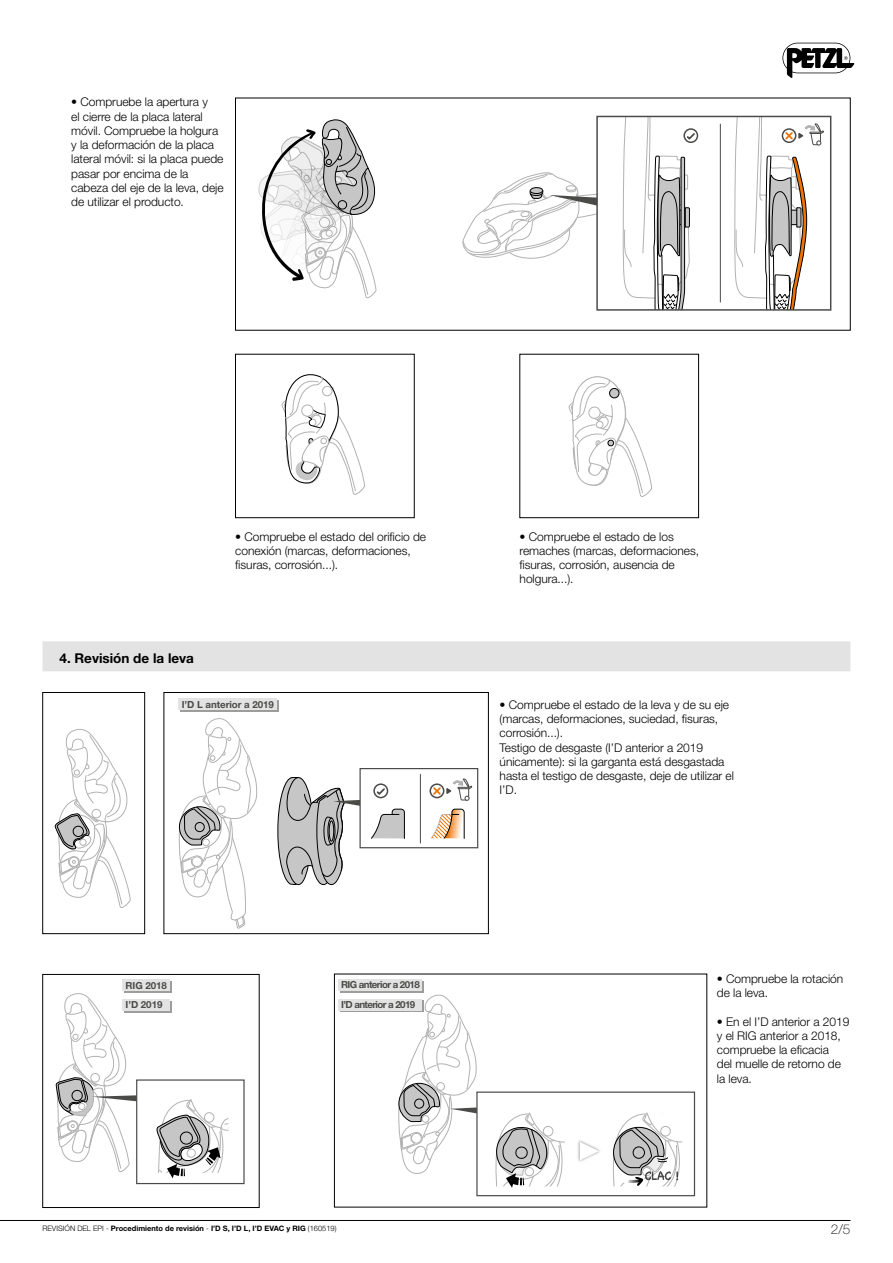
<style>
.page{position:relative;width:893px;height:1263px;background:#fff}
.page>*{position:absolute;margin:0;border:0;box-sizing:border-box;transform-origin:0 0}
.EUR_-_SOUSTITRE{font:700 13.5px "Helvetica Neue LT Pro";color:#000}
.t1{font:100 13.5px "Helvetica Neue LT Pro";color:#000}
.EUR_-_STD{font:300 12px/14.2px "Helvetica Neue LT Pro";letter-spacing:-.005em;color:#000}
.EUR_-_STD-2{font:700 9.75px "Helvetica Neue LT Pro";letter-spacing:-.06em;color:#4a4a49}
.EUR_-_STD-3{font:700 9.75px "Helvetica Neue LT Pro";letter-spacing:-.005em;color:#4a4a49}
.t2{font:700 7.5px "Helvetica Neue LT Pro";color:#000}
.s1{font-weight:300}
</style>
<div class="page">
<svg style="left:782px;top:43px;width:72px;height:35px"></svg>
<hr style="left:0;top:1220px;width:850px;height:1px;background:#000">
<svg style="left:281px;top:374px;width:84px;height:121px"></svg>
<div style="left:302px;top:405px;width:11px;height:11px;background:#fff;border-radius:50%"></div>
<div style="left:301px;top:404px;width:12px;height:13px;border:1px solid #b3b2b2;border-radius:50%"></div>
<div style="left:235px;top:354px;width:179px;height:164px;border:1px solid #000"></div>
<svg style="left:569px;top:376px;width:83px;height:121px"></svg>
<div style="left:589px;top:407px;width:11px;height:11px;background:#fff;border-radius:50%"></div>
<div style="left:588px;top:407px;width:13px;height:12px;border:1px solid #b3b2b2;border-radius:50%"></div>
<div style="left:520px;top:354px;width:179px;height:164px;border:1px solid #000"></div>
<svg style="left:55px;top:728px;width:76px;height:180px"></svg>
<div style="left:43px;top:692px;width:102px;height:242px;border:1px solid #000"></div>
<svg style="left:178px;top:718px;width:80px;height:211px"></svg>
<svg style="left:371px;top:808px;width:34px;height:31px"></svg>
<div style="left:359px;top:768px;width:119px;height:80px;border:1px solid #4a4a49"></div>
<svg style="left:277px;top:774px;width:83px;height:112px"></svg>
<svg style="left:431px;top:808px;width:34px;height:31px"></svg>
<div style="left:429px;top:783px;width:15px;height:15px;border:2px solid #4a4a49;border-radius:50%"></div>
<svg style="left:431px;top:779px;width:42px;height:22px"></svg>
<div style="left:373px;top:783px;width:15px;height:15px;border:2px solid #4a4a49;border-radius:50%"></div>
<svg style="left:375px;top:786px;width:12px;height:10px"></svg>
<hr style="left:420px;top:774px;width:1px;height:69px;background:#4a4a49">
<div style="left:164px;top:692px;width:325px;height:242px;border:1px solid #000"></div>
<div style="left:476px;top:1091px;width:219px;height:105px;border:1px solid #4a4a49"></div>
<img style="left:578px;top:1140px;width:22px;height:22px">
<svg style="left:580px;top:1142px;width:19px;height:18px"></svg>
<svg style="left:398px;top:994px;width:79px;height:180px"></svg>
<svg style="left:495px;top:1112px;width:70px;height:76px"></svg>
<svg style="left:613px;top:1112px;width:69px;height:75px"></svg>
<div style="left:136px;top:1079px;width:109px;height:105px;border:1px solid #4a4a49"></div>
<svg style="left:156px;top:1099px;width:73px;height:79px"></svg>
<svg style="left:55px;top:993px;width:82px;height:181px"></svg>
<div style="left:43px;top:974px;width:216px;height:234px;border:1px solid #000"></div>
<svg style="left:733px;top:116px;width:92px;height:195px"></svg>
<div style="left:683px;top:128px;width:15px;height:15px;border:1px solid #4a4a49;border-radius:50%"></div>
<svg style="left:462px;top:116px;width:235px;height:195px"></svg>
<hr style="left:720px;top:124px;width:1px;height:178px;background:#4a4a49">
<svg style="left:258px;top:119px;width:119px;height:180px"></svg>
<div style="left:124px;top:981px;width:48px;height:12px;background:#9d9d9c"></div>
<div style="left:122px;top:979px;width:48px;height:12px;background:#e3e3e3"></div>
<div style="left:124px;top:1000px;width:48px;height:12px;background:#9d9d9c"></div>
<div style="left:122px;top:999px;width:48px;height:12px;background:#e3e3e3"></div>
<div style="left:43px;top:641px;width:807px;height:30px;background:#e3e3e3"></div>
<div style="left:180px;top:700px;width:99px;height:12px;background:#9d9d9c"></div>
<div style="left:179px;top:698px;width:98px;height:12px;background:#e3e3e3"></div>
<div style="left:340px;top:981px;width:83px;height:12px;background:#9d9d9c"></div>
<div style="left:338px;top:979px;width:84px;height:12px;background:#e3e3e3"></div>
<div style="left:340px;top:1000px;width:83px;height:12px;background:#e3e3e3"></div>
<div style="left:338px;top:999px;width:84px;height:11px;background:#e3e3e3"></div>
<p class="EUR_-_STD" style="left:71px;top:95px;width:154px">• Compruebe la apertura y<br>el cierre de la placa lateral móvil. Compruebe la holgura y la deformación de la placa lateral móvil: si la placa puede pasar por encima de la cabeza del eje de la leva, deje de utilizar el producto.</p>
<p class="EUR_-_SOUSTITRE" style="left:60px;top:649px;width:136px">4. Revisión de la leva</p>
<p class="EUR_-_STD" style="left:235px;top:529px;width:192px">• Compruebe el estado del orificio de conexión (marcas, deformaciones, fisuras, corrosión...).</p>
<p class="EUR_-_STD-3" style="left:182px;top:698px;width:94px">I’D L anterior a 2019</p>
<p class="EUR_-_STD-2" style="left:126px;top:979px;width:43px">RIG 2018</p>
<p class="EUR_-_STD-2" style="left:126px;top:998px;width:38px">I’D 2019</p>
<p class="EUR_-_STD-2" style="left:341px;top:979px;width:80px">RIG anterior a 2018</p>
<p class="EUR_-_STD-2" style="left:341px;top:998px;width:76px">I’D anterior a 2019</p>
<p class="t2" style="left:43px;top:1224px;width:295px"><span class="s1">REVISIÓN DEL EPI -</span> Procedimiento de revisión <span class="s1">-</span> I’D S, I’D L, I’D EVAC y RIG <span class="s1">(160519)</span></p>
<p class="EUR_-_STD" style="left:520px;top:529px;width:181px">• Compruebe el estado de los remaches (marcas, deformaciones, fisuras, corrosión, ausencia de holgura...).</p>
<p class="EUR_-_STD" style="left:500px;top:697px;width:236px">• Compruebe el estado de la leva y de su eje (marcas, deformaciones, suciedad, fisuras, corrosión...).<br>Testigo de desgaste (I’D anterior a 2019 únicamente): si la garganta está desgastada hasta el testigo de desgaste, deje de utilizar el I’D.</p>
<p class="EUR_-_STD" style="left:717px;top:971px;width:128px">• Compruebe la rotación de la leva.</p>
<p class="EUR_-_STD" style="left:717px;top:1014px;width:134px">• En el I’D anterior a 2019 y el RIG anterior a 2018, compruebe la eficacia<br>del muelle de retorno de la leva.</p>
<p class="t1" style="left:831px;top:1221px;width:21px">2/5</p>
</div>
